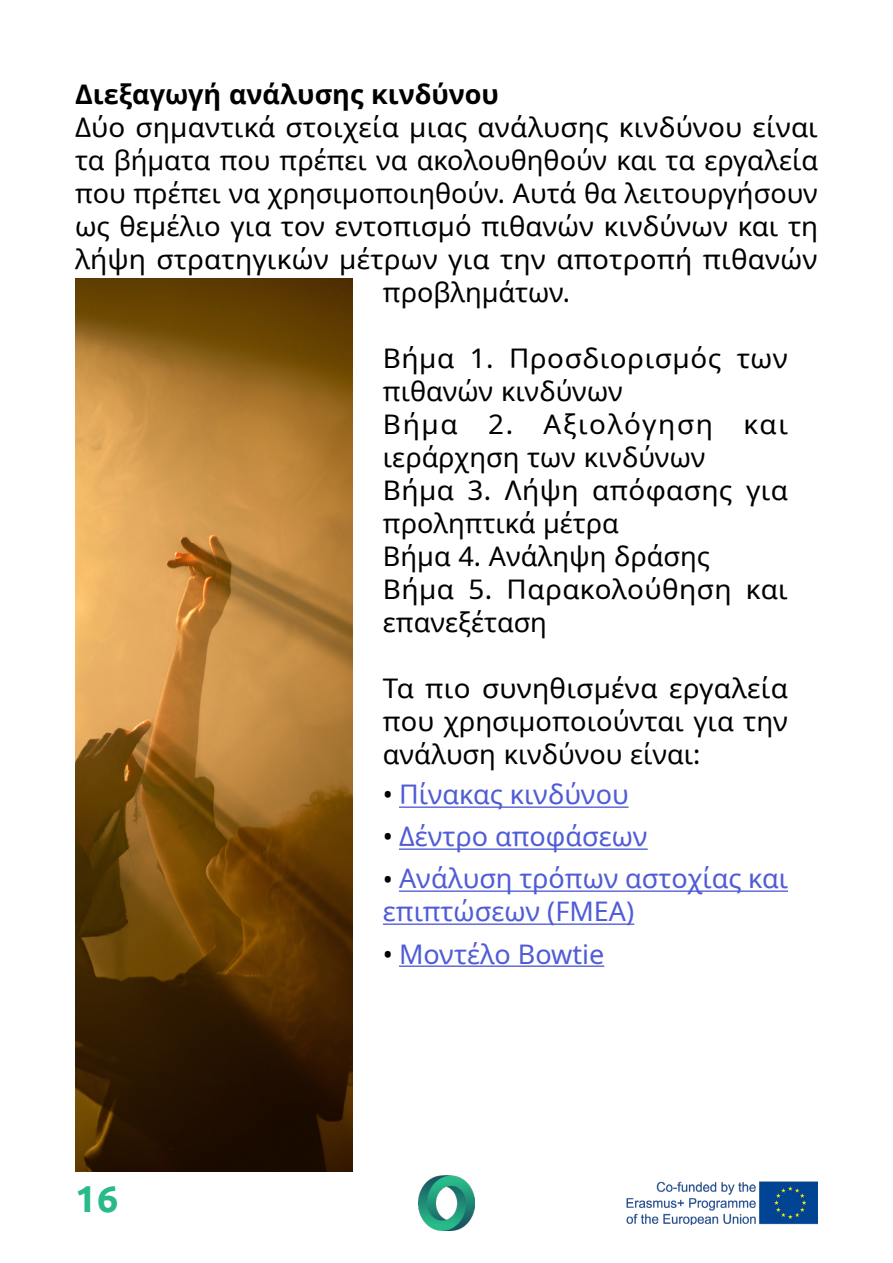
<style>
.page{position:relative;width:893px;height:1263px;background:#fff}
.page>*{position:absolute;margin:0;border:0;box-sizing:border-box;transform-origin:0 0}
.t1{font:700 37.5px "Ubuntu";color:#29ba8a}
.t2{font:27px/33px "Noto Sans";color:#000}
.t3{font:27px/33px "Noto Sans";color:#4f5cd6}
.t4{font:700 27px "Noto Sans";color:#000}
.s1{color:#000}
</style>
<div class="page">
<img style="left:626px;top:1181px;width:192px;height:43px">
<img style="left:419px;top:1175px;width:55px;height:56px">
<hr style="left:399px;top:806px;width:230px;height:2px;background:#4f5cd6">
<hr style="left:399px;top:848px;width:249px;height:2px;background:#4f5cd6">
<hr style="left:399px;top:890px;width:389px;height:2px;background:#4f5cd6">
<hr style="left:383px;top:923px;width:251px;height:2px;background:#4f5cd6">
<hr style="left:399px;top:965px;width:205px;height:2px;background:#4f5cd6">
<img style="left:75px;top:279px;width:278px;height:892px">
<p class="t4" style="left:75px;top:75px;width:426px">Διεξαγωγή ανάλυσης κινδύνου</p>
<p class="t2" style="left:75px;top:111px;width:744px">Δύο σημαντικά στοιχεία μιας ανάλυσης κινδύνου είναι</p>
<p class="t2" style="left:75px;top:144px;width:744px">τα βήματα που πρέπει να ακολουθηθούν και τα εργαλεία</p>
<p class="t2" style="left:75px;top:177px;width:744px">που πρέπει να χρησιμοποιηθούν. Αυτά θα λειτουργήσουν</p>
<p class="t2" style="left:75px;top:210px;width:745px">ως θεμέλιο για τον εντοπισμό πιθανών κινδύνων και τη</p>
<p class="t2" style="left:75px;top:243px;width:744px">λήψη στρατηγικών μέτρων για την αποτροπή πιθανών</p>
<p class="t2" style="left:383px;top:276px;width:189px">προβλημάτων.</p>
<p class="t2" style="left:383px;top:342px;width:407px">Βήμα 1. Προσδιορισμός των πιθανών κινδύνων<br>Βήμα 2. Αξιολόγηση και ιεράρχηση των κινδύνων<br>Βήμα 3. Λήψη απόφασης για προληπτικά μέτρα<br>Βήμα 4. Ανάληψη δράσης<br>Βήμα 5. Παρακολούθηση και επανεξέταση</p>
<p class="t2" style="left:383px;top:672px;width:407px;text-align:justify">Τα πιο συνηθισμένα εργαλεία που χρησιμοποιούνται για την ανάλυση κινδύνου είναι:</p>
<p class="t3" style="left:383px;top:779px;width:247px"><span class="s1">•</span> Πίνακας κινδύνου</p>
<p class="t3" style="left:383px;top:821px;width:266px"><span class="s1">•</span> Δέντρο αποφάσεων</p>
<p class="t3" style="left:383px;top:863px;width:407px"><span class="s1">•</span> Ανάλυση τρόπων αστοχίας και επιπτώσεων (FMEA)</p>
<p class="t3" style="left:383px;top:938px;width:223px"><span class="s1">•</span> Μοντέλο Bowtie</p>
<h1 class="t1" style="left:75px;top:1175px;width:45px">16</h1>
</div>
